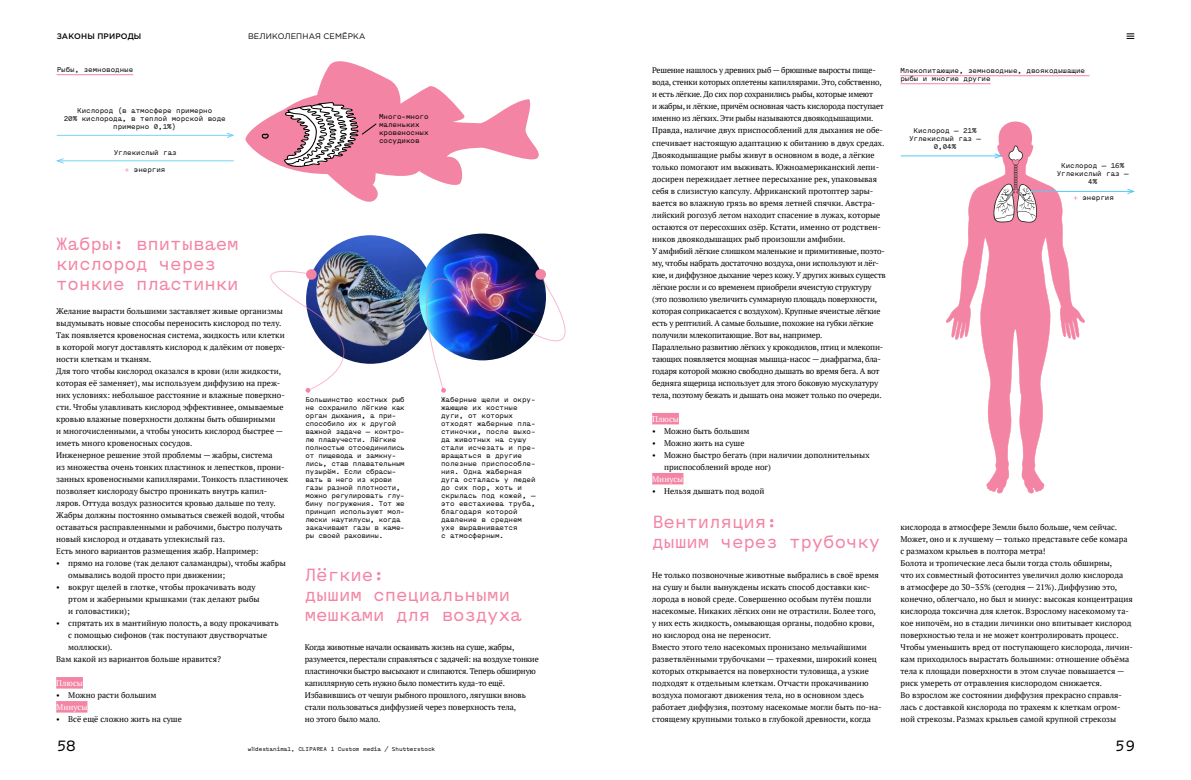
<style>
.page{position:relative;width:1191px;height:780px;background:#fff}
.page>*{position:absolute;margin:0;border:0;box-sizing:border-box;transform-origin:0 0}
.t1{font:19px/20px "Menoe Grotesque";color:#f384a4}
.t2{font:16px "Menoe Grotesque";color:#000}
.t3{font:8.2px/12px "PT Serif";color:#000}
.t4{font:8.2px/12px "PT Serif";letter-spacing:-.02em;color:#000}
.t5{font:8.2px "PT Serif";color:#fff}
.t6{font:8px "Gotham Pro";letter-spacing:.02em;color:#000}
.t7{font:500 8px "Gotham Pro";letter-spacing:.02em;color:#000}
.t8{font:7.5px/8px "Menoe Grotesque";color:#000}
.t9{font:7.5px/8px "Menoe Grotesque";letter-spacing:-.02em;color:#000}
.t10{font:6px "Menoe Grotesque";color:#000}
.s1{color:#f384a4}
</style>
<div class="page">
<div style="left:56px;top:677px;width:27px;height:11px;background:#f384a4"></div>
<div style="left:56px;top:701px;width:31px;height:11px;background:#f384a4"></div>
<hr style="left:57px;top:74px;width:76px;height:1px;background:#f384a4">
<hr style="left:900px;top:75px;width:189px;height:1px;background:#f384a4">
<hr style="left:900px;top:83px;width:90px;height:1px;background:#f384a4">
<svg style="left:245px;top:61px;width:294px;height:141px"></svg>
<svg style="left:261px;top:133px;width:8px;height:6px"></svg>
<svg style="left:284px;top:102px;width:93px;height:65px"></svg>
<hr style="left:57px;top:160px;width:177px;height:1px;background:#00aeef">
<svg style="left:56px;top:158px;width:8px;height:6px"></svg>
<hr style="left:57px;top:135px;width:176px;height:1px;background:#00aeef">
<svg style="left:226px;top:132px;width:8px;height:6px"></svg>
<div style="left:652px;top:413px;width:27px;height:11px;background:#f384a4"></div>
<div style="left:652px;top:473px;width:31px;height:11px;background:#f384a4"></div>
<img style="left:306px;top:235px;width:128px;height:129px;border-radius:64px">
<img style="left:419px;top:233px;width:127px;height:127px;border-radius:63px">
<img style="left:417px;top:269px;width:149px;height:123px">
<div style="left:535px;top:269px;width:11px;height:11px;background:#f384a4;border-radius:50%"></div>
<img style="left:270px;top:264px;width:83px;height:128px">
<svg style="left:945px;top:180px;width:140px;height:313px"></svg>
<hr style="left:900px;top:156px;width:100px;height:1px;background:#57caf5">
<hr style="left:1031px;top:191px;width:102px;height:1px;background:#57caf5">
<svg style="left:993px;top:121px;width:44px;height:102px"></svg>
<svg style="left:1126px;top:188px;width:9px;height:6px"></svg>
<svg style="left:1126px;top:33px;width:8px;height:6px"></svg>
<p class="t7" style="left:57px;top:32px;width:86px">ЗАКОНЫ ПРИРОДЫ</p>
<p class="t6" style="left:248px;top:32px;width:119px">ВЕЛИКОЛЕПНАЯ СЕМЁРКА</p>
<p class="t4" style="left:652px;top:64px;width:235px">Решение нашлось у древних рыб — брюшные выросты пище&shy;вода, стенки которых оплетены капиллярами. Это, собственно, и есть лёгкие. До сих пор сохранились рыбы, которые имеют<br>и жабры, и лёгкие, причём основная часть кислорода поступает именно из лёгких. Эти рыбы называются двоякодышащими.<br>Правда, наличие двух приспособлений для дыхания не обе&shy;спечивает настоящую адаптацию к обитанию в двух средах.<br>Двоякодышащие рыбы живут в основном в воде, а лёгкие только помогают им выживать. Южноамериканский лепи&shy;досирен пережидает летнее пересыхание рек, упаковывая себя в слизистую капсулу. Африканский протоптер зары&shy;вается во влажную грязь во время летней спячки. Австра&shy;лийский рогозуб летом находит спасение в лужах, которые остаются от пересохших озёр. Кстати, именно от родствен&shy;ников двоякодышащих рыб произошли амфибии.<br>У амфибий лёгкие слишком маленькие и примитивные, поэто&shy;му, чтобы набрать достаточно воздуха, они используют и лёг&shy;кие, и диффузное дыхание через кожу. У других живых существ лёгкие росли и со временем приобрели ячеистую структуру (это позволило увеличить суммарную площадь поверхности, которая соприкасается с воздухом). Крупные ячеистые лёгкие есть у рептилий. А самые большие, похожие на губки лёгкие получили млекопитающие. Вот вы, например.<br>Параллельно развитию лёгких у крокодилов, птиц и млекопи&shy;тающих появляется мощная мышца-насос — диафрагма, бла&shy;годаря которой можно свободно дышать во время бега. А вот бедняга ящерица использует для этого боковую мускулатуру тела, поэтому бежать и дышать она может только по очереди.</p>
<p class="t5" style="left:652px;top:413px;width:28px">Плюсы</p>
<p class="t3" style="left:652px;top:424px;width:99px">• Можно быть большим</p>
<p class="t3" style="left:652px;top:436px;width:94px">• Можно жить на суше</p>
<p class="t3" style="left:664px;top:448px;width:207px;text-indent:-12px">• Можно быстро бегать (при наличии дополнительных приспособлений вроде ног)</p>
<p class="t5" style="left:652px;top:473px;width:33px">Минусы</p>
<p class="t3" style="left:652px;top:484px;width:114px">• Нельзя дышать под водой</p>
<p class="t8" style="left:57px;top:66px;width:78px">Рыбы, земноводные</p>
<p class="t8" style="left:900px;top:67px;width:186px">Млекопитающие, земноводные, двоякодышащие рыбы и многие другие</p>
<p class="t8" style="left:379px;top:112px;width:51px">Много-много маленьких кровеносных сосудиков</p>
<p class="t8" style="left:64px;top:107px;width:164px;text-align:center">Кислород (в атмосфере примерно<br>20% кислорода, в теплой морской воде примерно 0,1%)</p>
<p class="t8" style="left:114px;top:149px;width:64px">Углекислый газ</p>
<p class="t8" style="left:125px;top:166px;width:42px"><span class="s1">+</span> энергия</p>
<p class="t8" style="left:909px;top:126px;width:73px;text-align:center">Кислород — 21%<br>Углекислый газ —<br>0,04%</p>
<p class="t8" style="left:1056px;top:161px;width:73px;text-align:center">Кислород — 16%<br>Углекислый газ —<br>4%</p>
<p class="t8" style="left:1073px;top:194px;width:42px"><span class="s1">+</span> энергия</p>
<h1 class="t1" style="left:56px;top:234px;width:184px">Жабры: впитываем кислород через тонкие пластинки</h1>
<p class="t3" style="left:56px;top:304px;width:233px">Желание вырасти большими заставляет живые организмы выдумывать новые способы переносить кислород по телу.<br>Так появляется кровеносная система, жидкость или клетки в которой могут доставлять кислород к далёким от поверх&shy;ности клеткам и тканям.<br>Для того чтобы кислород оказался в крови (или жидкости, которая её заменяет), мы используем диффузию на преж&shy;них условиях: небольшое расстояние и влажные поверхно&shy;сти. Чтобы улавливать кислород эффективнее, омываемые кровью влажные поверхности должны быть обширными<br>и многочисленными, а чтобы уносить кислород быстрее — иметь много кровеносных сосудов.<br>Инженерное решение этой проблемы — жабры, система<br>из множества очень тонких пластинок и лепестков, прони&shy;занных кровеносными капиллярами. Тонкость пластиночек позволяет кислороду быстро проникать внутрь капил&shy;ляров. Оттуда воздух разносится кровью дальше по телу.<br>Жабры должны постоянно омываться свежей водой, чтобы оставаться расправленными и рабочими, быстро получать новый кислород и отдавать углекислый газ.<br>Есть много вариантов размещения жабр. Например:</p>
<p class="t3" style="left:68px;top:556px;width:219px;text-indent:-12px">• прямо на голове (так делают саламандры), чтобы жабры омывались водой просто при движении;</p>
<p class="t3" style="left:68px;top:580px;width:193px;text-indent:-12px">• вокруг щелей в глотке, чтобы прокачивать воду ртом и жаберными крышками (так делают рыбы и головастики);</p>
<p class="t3" style="left:56px;top:616px;width:224px">• спрятать их в мантийную полость, а воду прокачивать</p>
<p class="t3" style="left:68px;top:628px;width:200px">с помощью сифонов (так поступают двустворчатые</p>
<p class="t3" style="left:68px;top:640px;width:46px">моллюски).</p>
<p class="t3" style="left:56px;top:652px;width:166px">Вам какой из вариантов больше нравится?</p>
<p class="t5" style="left:56px;top:677px;width:28px">Плюсы</p>
<p class="t3" style="left:56px;top:688px;width:102px">• Можно расти большим</p>
<p class="t5" style="left:56px;top:701px;width:33px">Минусы</p>
<p class="t3" style="left:56px;top:712px;width:127px">• Всё ещё сложно жить на суше</p>
<p class="t9" style="left:305px;top:395px;width:101px">Большинство костных рыб не сохранило лёгкие как орган дыхания, а при&shy;способило их к другой важной задаче — контро&shy;лю плавучести. Лёгкие полностью отсоединились от пищевода и замкну&shy;лись, став плавательным пузырём. Если сбрасы&shy;вать в него из крови газы разной плотности, можно регулировать глу&shy;бину погружения. Тот же принцип используют мол&shy;люски наутилусы, когда закачивают газы в каме&shy;ры своей раковины.</p>
<p class="t8" style="left:441px;top:395px;width:96px">Жаберные щели и окру&shy;жающие их костные дуги, от которых отходят жаберные пла&shy;стиночки, после выхо&shy;да животных на сушу стали исчезать и пре&shy;вращаться в другие полезные приспособле&shy;ния. Одна жаберная дуга осталась у людей до сих пор, хоть и скрылась под кожей, — это евстахиева труба, благодаря которой давление в среднем ухе выравнивается<br>с атмосферным.</p>
<h1 class="t1" style="left:652px;top:512px;width:229px">Вентиляция:<br>дышим через трубочку</h1>
<p class="t3" style="left:652px;top:568px;width:231px">Не только позвоночные животные выбрались в своё время на сушу и были вынуждены искать способ доставки кис&shy;лорода в новой среде. Совершенно особым путём пошли насекомые. Никаких лёгких они не отрастили. Более того, у них есть жидкость, омывающая органы, подобно крови, но кислород она не переносит.<br>Вместо этого тело насекомых пронизано мельчайшими разветвлёнными трубочками — трахеями, широкий конец которых открывается на поверхности туловища, а узкие подходят к отдельным клеткам. Отчасти прокачиванию воздуха помогают движения тела, но в основном здесь работает диффузия, поэтому насекомые могли быть по-на&shy;стоящему крупными только в глубокой древности, когда</p>
<p class="t3" style="left:900px;top:520px;width:234px">кислорода в атмосфере Земли было больше, чем сейчас.<br>Может, оно и к лучшему — только представьте себе комара с размахом крыльев в полтора метра!<br>Болота и тропические леса были тогда столь обширны,<br>что их совместный фотосинтез увеличил долю кислорода<br>в атмосфере до 30–35% (сегодня — 21%). Диффузию это, конечно, облегчало, но был и минус: высокая концентрация кислорода токсична для клеток. Взрослому насекомому та&shy;кое нипочём, но в стадии личинки оно впитывает кислород поверхностью тела и не может контролировать процесс.<br>Чтобы уменьшить вред от поступающего кислорода, личин&shy;кам приходилось вырастать большими: отношение объёма тела к площади поверхности в этом случае повышается — риск умереть от отравления кислородом снижается.<br>Во взрослом же состоянии диффузия прекрасно справля&shy;лась с доставкой кислорода по трахеям к клеткам огром&shy;ной стрекозы. Размах крыльев самой крупной стрекозы</p>
<h1 class="t1" style="left:305px;top:565px;width:218px">Лёгкие:<br>дышим специальными мешками для воздуха</h1>
<p class="t4" style="left:305px;top:640px;width:235px">Когда животные начали осваивать жизнь на суше, жабры, разумеется, перестали справляться с задачей: на воздухе тонкие пластиночки быстро высыхают и слипаются. Теперь обширную капиллярную сеть нужно было поместить куда-то ещё.<br>Избавившись от чешуи рыбного прошлого, лягушки вновь стали пользоваться диффузией через поверхность тела,<br>но этого было мало.</p>
<h2 class="t2" style="left:57px;top:736px;width:21px">58</h2>
<h2 class="t2" style="left:1115px;top:736px;width:21px">59</h2>
<p class="t10" style="left:248px;top:745px;width:189px">wildestanimal, CLIPAREA l Custom media / Shutterstock</p>
</div>
